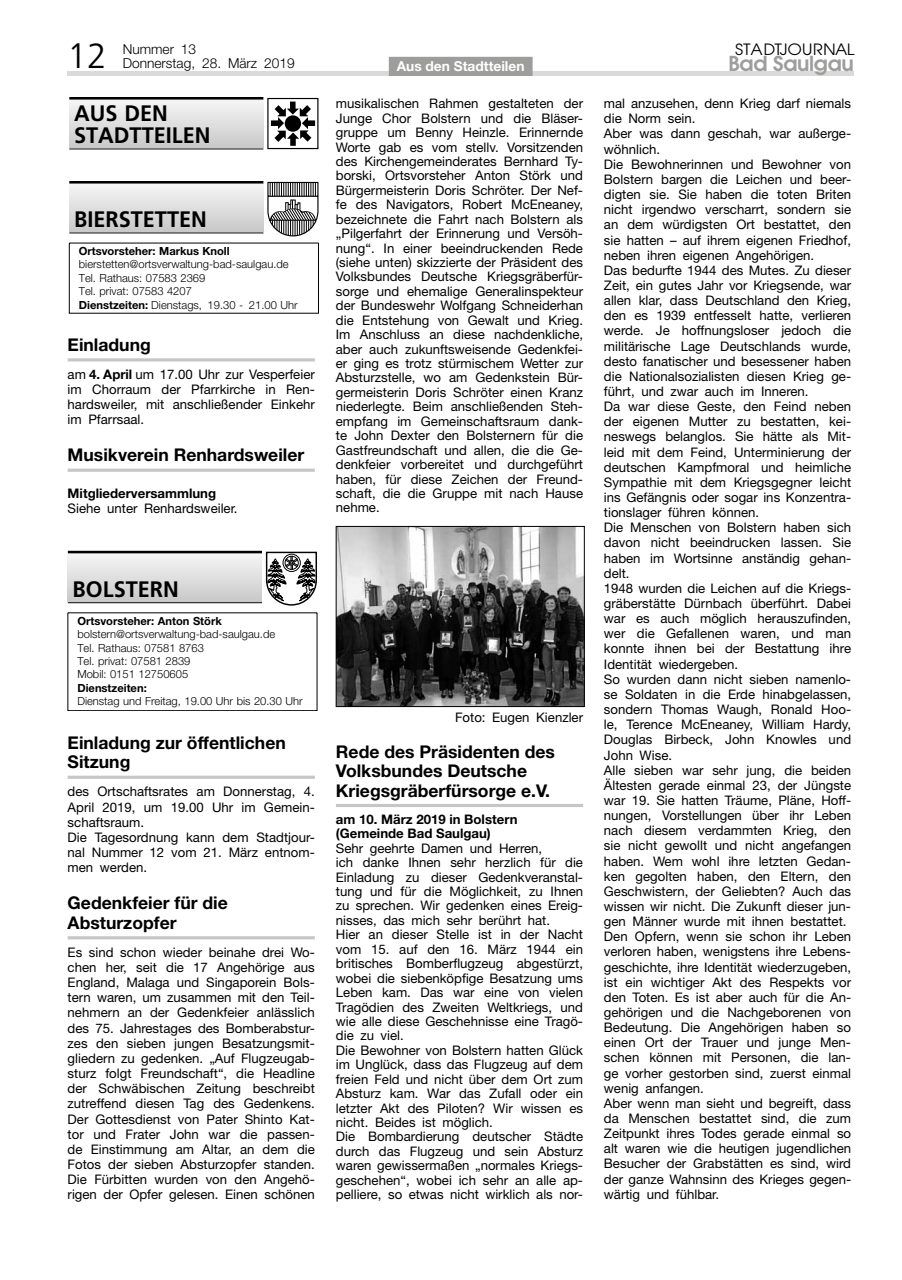
<style>
.page{position:relative;width:902px;height:1280px;background:#fff}
.page>*{position:absolute;margin:0;border:0;box-sizing:border-box;transform-origin:0 0}
.t1{font:300 35.1px "Frutiger";color:#000}
.t2{font:700 22.35px/21.8px "Frutiger";color:#000}
.t3{font:600 21.45px "Avant Garde Two BQ";letter-spacing:-.02em;color:#9d9d9c}
.t4{font:700 17.55px/20px "Helvetica Neue";color:#000}
.t5{font:16.35px "Avant Garde Two BQ";color:#000;scale:1.08 1}
.t6{font:300 13.65px/13.5px "Helvetica Neue";color:#000}
.t7{font:700 13.65px "Helvetica Neue";color:#fff}
.t8{font:13.2px/15.1px "Helvetica Neue";color:#000;text-align:justify}
.t9{font:700 13.2px/14.4px "Helvetica Neue";color:#000}
.t10{font:300 11.25px/13.4px "Helvetica Neue";color:#000}
.t11{font:700 11.25px "Helvetica Neue";color:#000}
.s1{font-weight:700}
</style>
<div class="page">
<div style="left:68px;top:71px;width:785px;height:5px;background:#dadada"></div>
<div style="left:389px;top:57px;width:143px;height:19px;background:#9d9d9c"></div>
<hr style="left:68px;top:358px;width:247px;height:3px;background:#c6c6c6">
<hr style="left:68px;top:469px;width:247px;height:3px;background:#c6c6c6">
<hr style="left:68px;top:776px;width:247px;height:3px;background:#c6c6c6">
<hr style="left:68px;top:936px;width:247px;height:3px;background:#c6c6c6">
<div style="left:69px;top:99px;width:194px;height:49px;background:linear-gradient(to bottom,#f6f6f6,#c9c9c9)"></div>
<div style="left:267px;top:98px;width:51px;height:51px;border:1px solid #000"></div>
<svg style="left:271px;top:102px;width:44px;height:44px"></svg>
<hr style="left:69px;top:97px;width:194px;height:3px;background:#000">
<hr style="left:69px;top:148px;width:194px;height:1px;background:#000">
<div style="left:69px;top:183px;width:194px;height:49px;background:linear-gradient(to bottom,#f6f6f6,#c9c9c9)"></div>
<svg style="left:267px;top:181px;width:52px;height:56px"></svg>
<hr style="left:69px;top:181px;width:194px;height:3px;background:#000">
<hr style="left:69px;top:232px;width:194px;height:1px;background:#000">
<svg style="left:69px;top:243px;width:250px;height:70px"></svg>
<svg style="left:68px;top:551px;width:249px;height:160px"></svg>
<hr style="left:336px;top:804px;width:247px;height:3px;background:#c6c6c6">
<img style="left:338px;top:528px;width:244px;height:177px">
<div style="left:336px;top:526px;width:248px;height:181px;border:1px solid #000"></div>
<h1 class="t1" style="left:68px;top:36px;width:41px">12</h1>
<p class="t6" style="left:123px;top:42px;width:173px">Nummer 13<br>Donnerstag, 28. März 2019</p>
<p class="t5" style="left:735px;top:40px;width:112px">STADTJOURNAL</p>
<p class="t7" style="left:397px;top:58px;width:129px">Aus den Stadtteilen</p>
<h3 class="t3" style="left:728px;top:51px;width:127px">Bad Saulgau</h3>
<h2 class="t2" style="left:74px;top:102px;width:138px">AUS DEN<br>STADTTEILEN</h2>
<h2 class="t2" style="left:74px;top:208px;width:134px">BIERSTETTEN</h2>
<p class="t11" style="left:79px;top:244px;width:152px">Ortsvorsteher: Markus Knoll</p>
<p class="t10" style="left:79px;top:257px;width:220px">bierstetten@ortsverwaltung-bad-saulgau.de Tel. Rathaus: 07583 2369<br>Tel. privat: 07583 4207<br><span class="s1">Dienstzeiten:</span> Dienstags, 19.30 - 21.00 Uhr</p>
<h3 class="t4" style="left:68px;top:334px;width:85px">Einladung</h3>
<p class="t8" style="left:68px;top:366px;width:249px">am <span class="s1">4. April</span> um 17.00 Uhr zur Vesperfeier im Chorraum der Pfarrkirche in Ren&shy;hardsweiler, mit anschließender Einkehr im Pfarrsaal.</p>
<h3 class="t4" style="left:68px;top:445px;width:238px">Musikverein Renhardsweiler</h3>
<p class="t9" style="left:68px;top:486px;width:150px">Mitgliederversammlung</p>
<p class="t8" style="left:68px;top:500px;width:171px">Siehe unter Renhardsweiler.</p>
<h2 class="t2" style="left:73px;top:578px;width:108px">BOLSTERN</h2>
<p class="t11" style="left:77px;top:614px;width:146px">Ortsvorsteher: Anton Störk</p>
<p class="t10" style="left:77px;top:627px;width:199px">bolstern@ortsverwaltung-bad-saulgau.de<br>Tel. Rathaus: 07581 8763<br>Tel. privat: 07581 2839<br>Mobil: 0151 12750605</p>
<p class="t11" style="left:77px;top:681px;width:71px">Dienstzeiten:</p>
<p class="t10" style="left:77px;top:694px;width:227px">Dienstag und Freitag, 19.00 Uhr bis 20.30 Uhr</p>
<h3 class="t4" style="left:68px;top:732px;width:220px">Einladung zur öffentlichen<br>Sitzung</h3>
<p class="t8" style="left:68px;top:784px;width:249px;text-align:left">des Ortschaftsrates am Donnerstag, 4.<br>April 2019, um 19.00 Uhr im Gemein&shy;schaftsraum.<br>Die Tagesordnung kann dem Stadtjour&shy;nal Nummer 12 vom 21. März entnom&shy;men werden.</p>
<h3 class="t4" style="left:68px;top:892px;width:162px">Gedenkfeier für die<br>Absturzopfer</h3>
<p class="t8" style="left:68px;top:944px;width:249px">Es sind schon wieder beinahe drei Wo&shy;chen her, seit die 17 Angehörige aus England, Malaga und Singaporein Bols&shy;tern waren, um zusammen mit den Teil&shy;nehmern an der Gedenkfeier anlässlich des 75. Jahrestages des Bomberabstur&shy;zes den sieben jungen Besatzungsmit&shy;gliedern zu gedenken. „Auf Flugzeugab&shy;sturz folgt Freundschaft“, die Headline der Schwäbischen Zeitung beschreibt zutreffend diesen Tag des Gedenkens.<br>Der Gottesdienst von Pater Shinto Kat&shy;tor und Frater John war die passen&shy;de Einstimmung am Altar, an dem die Fotos der sieben Absturzopfer standen.<br>Die Fürbitten wurden von den Angehö&shy;rigen der Opfer gelesen. Einen schönen</p>
<p class="t8" style="left:336px;top:96px;width:249px;line-height:14.4px">musikalischen Rahmen gestalteten der Junge Chor Bolstern und die Bläser&shy;gruppe um Benny Heinzle. Erinnernde Worte gab es vom stellv. Vorsitzenden des Kirchengemeinderates Bernhard Ty&shy;borski, Ortsvorsteher Anton Störk und Bürgermeisterin Doris Schröter. Der Nef&shy;fe des Navigators, Robert McEneaney, bezeichnete die Fahrt nach Bolstern als „Pilgerfahrt der Erinnerung und Versöh&shy;nung“. In einer beeindruckenden Rede (siehe unten) skizzierte der Präsident des Volksbundes Deutsche Kriegsgräberfür&shy;sorge und ehemalige Generalinspekteur der Bundeswehr Wolfgang Schneiderhan die Entstehung von Gewalt und Krieg.<br>Im Anschluss an diese nachdenkliche, aber auch zukunftsweisende Gedenkfei&shy;er ging es trotz stürmischem Wetter zur Absturzstelle, wo am Gedenkstein Bür&shy;germeisterin Doris Schröter einen Kranz niederlegte. Beim anschließenden Steh&shy;empfang im Gemeinschaftsraum dank&shy;te John Dexter den Bolsternern für die Gastfreundschaft und allen, die die Ge&shy;denkfeier vorbereitet und durchgeführt haben, für diese Zeichen der Freund&shy;schaft, die die Gruppe mit nach Hause nehme.</p>
<p class="t8" style="left:455px;top:709px;width:130px">Foto: Eugen Kienzler</p>
<h3 class="t4" style="left:336px;top:742px;width:221px;line-height:19.2px">Rede des Präsidenten des<br>Volksbundes Deutsche<br>Kriegsgräberfürsorge e.V.</h3>
<p class="t9" style="left:336px;top:812px;width:183px">am 10. März 2019 in Bolstern (Gemeinde Bad Saulgau)</p>
<p class="t8" style="left:336px;top:841px;width:249px;line-height:14.4px;text-align:left">Sehr geehrte Damen und Herren,<br>ich danke Ihnen sehr herzlich für die Einladung zu dieser Gedenkveranstal&shy;tung und für die Möglichkeit, zu Ihnen zu sprechen. Wir gedenken eines Ereig&shy;nisses, das mich sehr berührt hat.<br>Hier an dieser Stelle ist in der Nacht vom 15. auf den 16. März 1944 ein britisches Bomberflugzeug abgestürzt, wobei die siebenköpfige Besatzung ums Leben kam. Das war eine von vielen Tragödien des Zweiten Weltkriegs, und wie alle diese Geschehnisse eine Tragö&shy;die zu viel.<br>Die Bewohner von Bolstern hatten Glück im Unglück, dass das Flugzeug auf dem freien Feld und nicht über dem Ort zum Absturz kam. War das Zufall oder ein letzter Akt des Piloten? Wir wissen es nicht. Beides ist möglich.<br>Die Bombardierung deutscher Städte durch das Flugzeug und sein Absturz waren gewissermaßen „normales Kriegs&shy;geschehen“, wobei ich sehr an alle ap&shy;pelliere, so etwas nicht wirklich als nor-</p>
<p class="t8" style="left:604px;top:96px;width:249px;text-align:left">mal anzusehen, denn Krieg darf niemals die Norm sein.<br>Aber was dann geschah, war außerge&shy;wöhnlich.<br>Die Bewohnerinnen und Bewohner von Bolstern bargen die Leichen und beer&shy;digten sie. Sie haben die toten Briten nicht irgendwo verscharrt, sondern sie an dem würdigsten Ort bestattet, den sie hatten – auf ihrem eigenen Friedhof, neben ihren eigenen Angehörigen.<br>Das bedurfte 1944 des Mutes. Zu dieser Zeit, ein gutes Jahr vor Kriegsende, war allen klar, dass Deutschland den Krieg, den es 1939 entfesselt hatte, verlieren werde. Je hoffnungsloser jedoch die militärische Lage Deutschlands wurde, desto fanatischer und besessener haben die Nationalsozialisten diesen Krieg ge&shy;führt, und zwar auch im Inneren.<br>Da war diese Geste, den Feind neben der eigenen Mutter zu bestatten, kei&shy;neswegs belanglos. Sie hätte als Mit&shy;leid mit dem Feind, Unterminierung der deutschen Kampfmoral und heimliche Sympathie mit dem Kriegsgegner leicht ins Gefängnis oder sogar ins Konzentra&shy;tionslager führen können.<br>Die Menschen von Bolstern haben sich davon nicht beeindrucken lassen. Sie haben im Wortsinne anständig gehan&shy;delt.<br>1948 wurden die Leichen auf die Kriegs&shy;gräberstätte Dürnbach überführt. Dabei war es auch möglich herauszufinden, wer die Gefallenen waren, und man konnte ihnen bei der Bestattung ihre Identität wiedergeben.<br>So wurden dann nicht sieben namenlo&shy;se Soldaten in die Erde hinabgelassen, sondern Thomas Waugh, Ronald Hoo&shy;le, Terence McEneaney, William Hardy, Douglas Birbeck, John Knowles und John Wise.<br>Alle sieben war sehr jung, die beiden Ältesten gerade einmal 23, der Jüngste war 19. Sie hatten Träume, Pläne, Hoff&shy;nungen, Vorstellungen über ihr Leben nach diesem verdammten Krieg, den sie nicht gewollt und nicht angefangen haben. Wem wohl ihre letzten Gedan&shy;ken gegolten haben, den Eltern, den Geschwistern, der Geliebten? Auch das wissen wir nicht. Die Zukunft dieser jun&shy;gen Männer wurde mit ihnen bestattet.<br>Den Opfern, wenn sie schon ihr Leben verloren haben, wenigstens ihre Lebens&shy;geschichte, ihre Identität wiederzugeben, ist ein wichtiger Akt des Respekts vor den Toten. Es ist aber auch für die An&shy;gehörigen und die Nachgeborenen von Bedeutung. Die Angehörigen haben so einen Ort der Trauer und junge Men&shy;schen können mit Personen, die lan&shy;ge vorher gestorben sind, zuerst einmal wenig anfangen.<br>Aber wenn man sieht und begreift, dass da Menschen bestattet sind, die zum Zeitpunkt ihres Todes gerade einmal so alt waren wie die heutigen jugendlichen Besucher der Grabstätten es sind, wird der ganze Wahnsinn des Krieges gegen&shy;wärtig und fühlbar.</p>
</div>
